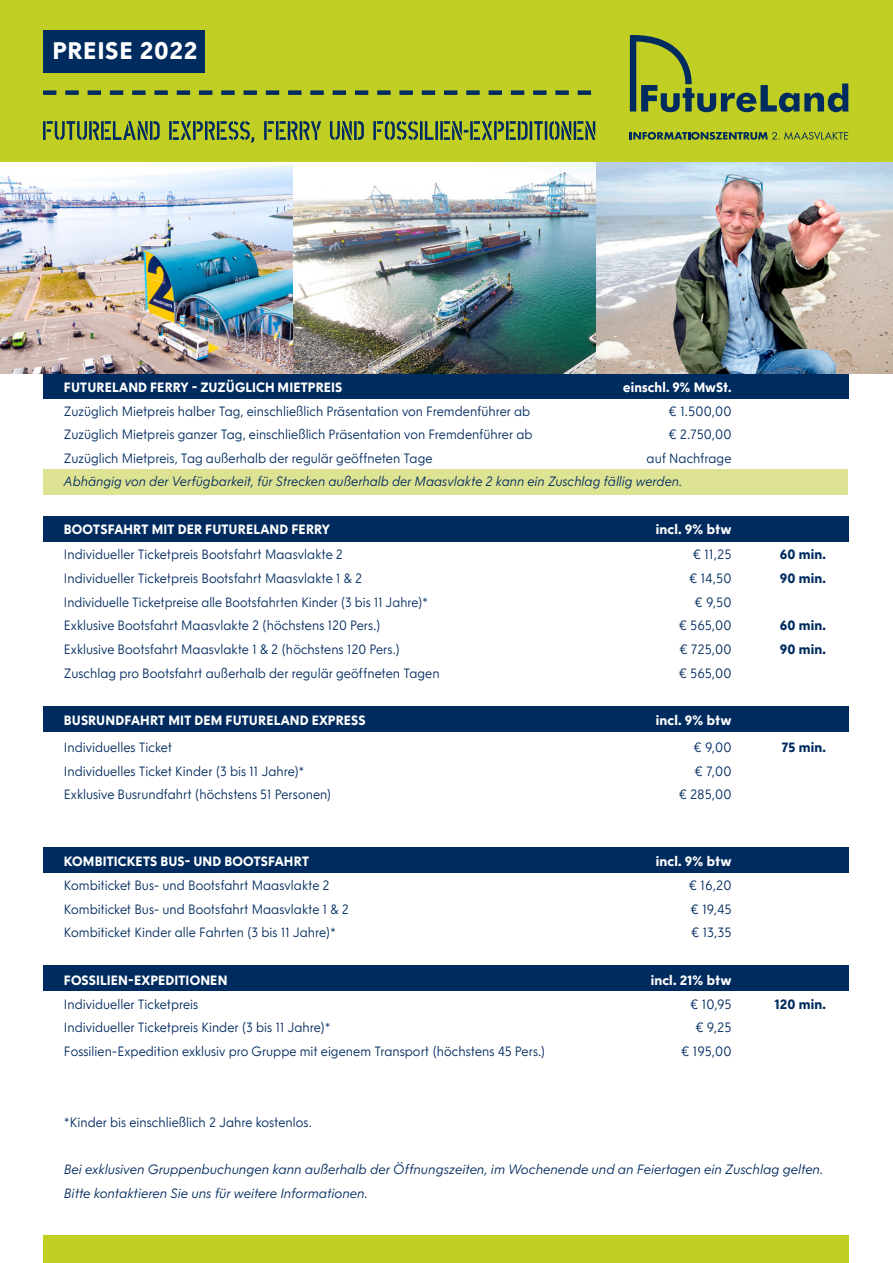
<style>
.page{position:relative;width:893px;height:1263px;background:#fff}
.page>*{position:absolute;margin:0;border:0;box-sizing:border-box;transform-origin:0 0}
.t1{font:700 24px "NLRTM";letter-spacing:.025em;color:#fff}
.t2{font:300 13.5px "NLRTM";color:#002b5f;scale:.95 1}
.t3{font:700 13.5px "NLRTM";letter-spacing:.005em;color:#fff;scale:.95 1}
.t4{font:italic 300 13.5px/23.7px "NLRTM";color:#002b5f}
.t5{font:300 13.5px "NLRTM";color:#002b5f}
.t6{font:italic 300 13.5px "NLRTM";color:#002b5f;scale:.95 1}
.t7{font:300 13.5px "NLRTM";color:#002b5f;scale:.93 1}
.t8{font:700 13.5px "NLRTM";letter-spacing:.005em;color:#fff}
.t9{font:700 13.5px "NLRTM";letter-spacing:.01em;color:#002b5f}
</style>
<div class="page">
<div style="left:43px;top:373px;width:805px;height:26px;background:#002b5f"></div>
<div style="left:43px;top:516px;width:805px;height:25px;background:#002b5f"></div>
<div style="left:43px;top:707px;width:805px;height:25px;background:#002b5f"></div>
<div style="left:43px;top:848px;width:805px;height:25px;background:#002b5f"></div>
<div style="left:43px;top:966px;width:805px;height:25px;background:#002b5f"></div>
<div style="left:43px;top:1235px;width:805px;height:28px;background:#c1ce23"></div>
<div style="left:44px;top:469px;width:804px;height:26px;background:#dee394"></div>
<div style="left:0;top:0;width:893px;height:163px;background:#c1ce23"></div>
<img style="left:0;top:164px;width:293px;height:210px">
<img style="left:293px;top:163px;width:600px;height:211px">
<svg style="left:43px;top:90px;width:548px;height:5px"></svg>
<svg style="left:630px;top:35px;width:218px;height:77px"></svg>
<svg style="left:630px;top:132px;width:218px;height:8px"></svg>
<svg style="left:330px;top:121px;width:265px;height:19px"></svg>
<svg style="left:43px;top:121px;width:278px;height:21px"></svg>
<div style="left:43px;top:30px;width:162px;height:42px;background:#002b5f"></div>
<h1 class="t1" style="left:53px;top:36px;width:146px">PREISE 2022</h1>
<p class="t3" style="left:64px;top:379px;width:295px">FUTURELAND FERRY - ZUZÜGLICH MIETPREIS</p>
<p class="t3" style="left:623px;top:379px;width:115px">einschl. 9% MwSt.</p>
<p class="t2" style="left:64px;top:403px;width:492px">Zuzüglich Mietpreis halber Tag, einschließlich Präsentation von Fremdenführer ab</p>
<p class="t5" style="left:668px;top:403px;width:65px">€ 1.500,00</p>
<p class="t2" style="left:64px;top:427px;width:495px">Zuzüglich Mietpreis ganzer Tag, einschließlich Präsentation von Fremdenführer ab</p>
<p class="t5" style="left:668px;top:427px;width:65px">€ 2.750,00</p>
<p class="t2" style="left:64px;top:450px;width:389px">Zuzüglich Mietpreis, Tag außerhalb der regulär geöffneten Tage</p>
<p class="t2" style="left:647px;top:450px;width:91px">auf Nachfrage</p>
<p class="t6" style="left:64px;top:474px;width:652px">Abhängig von der Verfügbarkeit, für Strecken außerhalb der Maasvlakte 2 kann ein Zuschlag fällig werden.</p>
<p class="t3" style="left:64px;top:521px;width:282px">BOOTSFAHRT MIT DER FUTURELAND FERRY</p>
<p class="t8" style="left:656px;top:521px;width:77px">incl. 9% btw</p>
<p class="t2" style="left:64px;top:546px;width:295px">Individueller Ticketpreis Bootsfahrt Maasvlakte 2</p>
<p class="t5" style="left:693px;top:546px;width:40px">€ 11,25</p>
<p class="t9" style="left:780px;top:546px;width:48px">60 min.</p>
<p class="t2" style="left:64px;top:570px;width:315px">Individueller Ticketpreis Bootsfahrt Maasvlakte 1 &amp; 2</p>
<p class="t5" style="left:689px;top:570px;width:44px">€ 14,50</p>
<p class="t9" style="left:780px;top:570px;width:48px">90 min.</p>
<p class="t7" style="left:64px;top:594px;width:393px">Individuelle Ticketpreise alle Bootsfahrten Kinder (3 bis 11 Jahre)*</p>
<p class="t5" style="left:695px;top:594px;width:38px">€ 9,50</p>
<p class="t2" style="left:64px;top:617px;width:335px">Exklusive Bootsfahrt Maasvlakte 2 (höchstens 120 Pers.)</p>
<p class="t5" style="left:679px;top:617px;width:54px">€ 565,00</p>
<p class="t9" style="left:780px;top:617px;width:48px">60 min.</p>
<p class="t2" style="left:64px;top:641px;width:355px">Exklusive Bootsfahrt Maasvlakte 1 &amp; 2 (höchstens 120 Pers.)</p>
<p class="t5" style="left:679px;top:641px;width:54px">€ 725,00</p>
<p class="t9" style="left:780px;top:641px;width:48px">90 min.</p>
<p class="t2" style="left:64px;top:665px;width:397px">Zuschlag pro Bootsfahrt außerhalb der regulär geöffneten Tagen</p>
<p class="t5" style="left:679px;top:665px;width:54px">€ 565,00</p>
<p class="t3" style="left:64px;top:712px;width:319px">BUSRUNDFAHRT MIT DEM FUTURELAND EXPRESS</p>
<p class="t8" style="left:656px;top:712px;width:77px">incl. 9% btw</p>
<p class="t2" style="left:64px;top:739px;width:115px">Individuelles Ticket</p>
<p class="t5" style="left:693px;top:739px;width:40px">€ 9,00</p>
<p class="t9" style="left:781px;top:739px;width:46px">75 min.</p>
<p class="t2" style="left:64px;top:763px;width:255px">Individuelles Ticket Kinder (3 bis 11 Jahre)*</p>
<p class="t5" style="left:694px;top:763px;width:38px">€ 7,00</p>
<p class="t2" style="left:64px;top:787px;width:283px">Exklusive Busrundfahrt (höchstens 51 Personen)</p>
<p class="t5" style="left:679px;top:787px;width:54px">€ 285,00</p>
<p class="t3" style="left:64px;top:853px;width:260px">KOMBITICKETS BUS- UND BOOTSFAHRT</p>
<p class="t8" style="left:656px;top:853px;width:77px">incl. 9% btw</p>
<p class="t2" style="left:64px;top:877px;width:281px">Kombiticket Bus- und Bootsfahrt Maasvlakte 2</p>
<p class="t5" style="left:689px;top:877px;width:44px">€ 16,20</p>
<p class="t2" style="left:64px;top:901px;width:301px">Kombiticket Bus- und Bootsfahrt Maasvlakte 1 &amp; 2</p>
<p class="t5" style="left:691px;top:901px;width:42px">€ 19,45</p>
<p class="t2" style="left:64px;top:925px;width:288px">Kombiticket Kinder alle Fahrten (3 bis 11 Jahre)*</p>
<p class="t5" style="left:691px;top:925px;width:42px">€ 13,35</p>
<p class="t3" style="left:64px;top:972px;width:174px">FOSSILIEN-EXPEDITIONEN</p>
<p class="t8" style="left:651px;top:972px;width:82px">incl. 21% btw</p>
<p class="t2" style="left:64px;top:996px;width:143px">Individueller Ticketpreis</p>
<p class="t5" style="left:690px;top:996px;width:43px">€ 10,95</p>
<p class="t9" style="left:774px;top:995px;width:53px">120 min.</p>
<p class="t2" style="left:64px;top:1019px;width:282px">Individueller Ticketpreis Kinder (3 bis 11 Jahre)*</p>
<p class="t5" style="left:695px;top:1019px;width:38px">€ 9,25</p>
<p class="t2" style="left:64px;top:1043px;width:508px">Fossilien-Expedition exklusiv pro Gruppe mit eigenem Transport (höchstens 45 Pers.)</p>
<p class="t5" style="left:681px;top:1043px;width:52px">€ 195,00</p>
<p class="t2" style="left:64px;top:1114px;width:262px">*Kinder bis einschließlich 2 Jahre kostenlos.</p>
<p class="t4" style="left:64px;top:1157px;width:761px">Bei exklusiven Gruppenbuchungen kann außerhalb der Öffnungszeiten, im Wochenende und an Feiertagen ein Zuschlag gelten.<br>Bitte kontaktieren Sie uns für weitere Informationen.</p>
</div>
